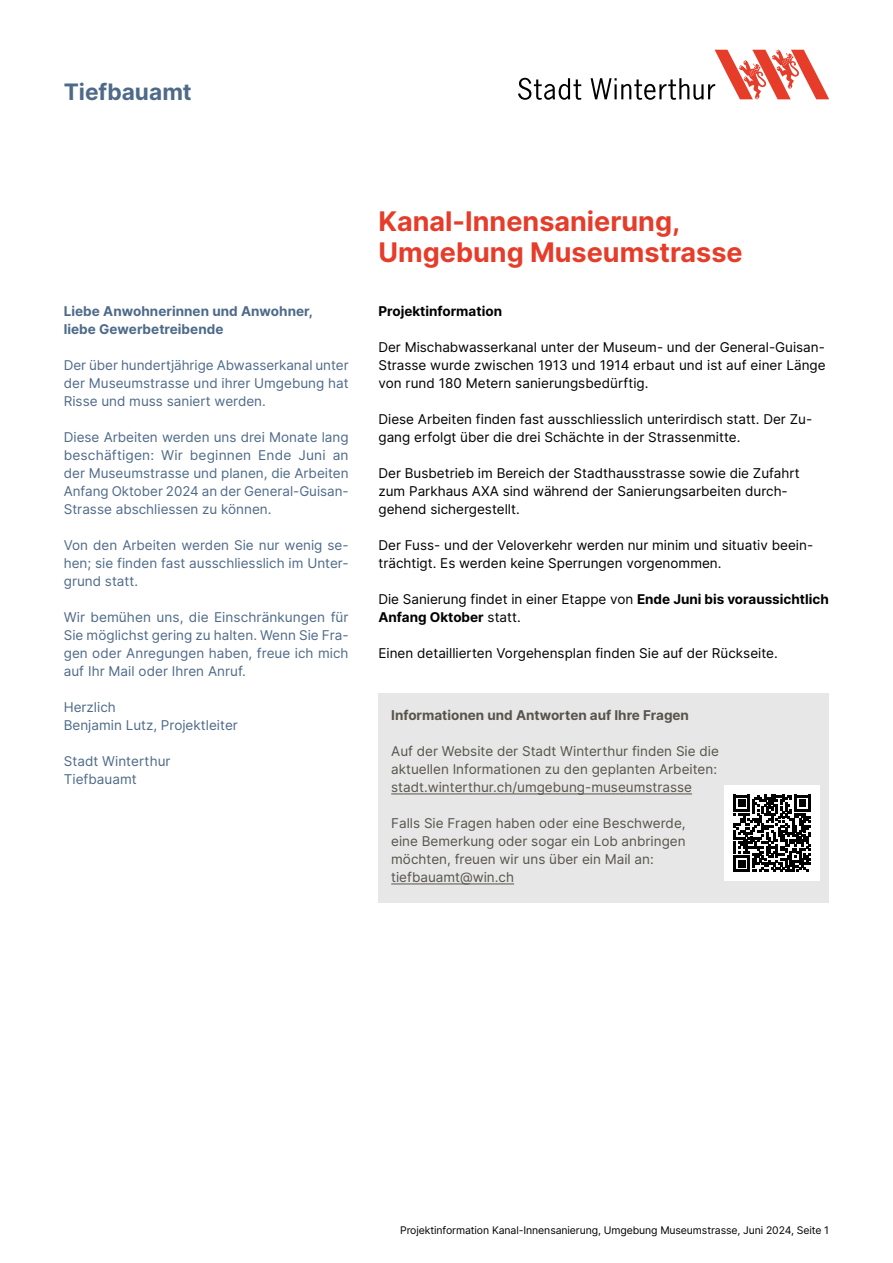
<style>
.page{position:relative;width:893px;height:1263px;background:#fff}
.page>*{position:absolute;margin:0;border:0;box-sizing:border-box;transform-origin:0 0}
.t1{font:700 27px/31.5px "Inter";color:#e63c2a}
.t2{font:700 22.65px "Inter";color:#4e6a89}
.t3{font:13.5px/18px "Inter";color:#000}
.t4{font:13.5px/18px "Inter";color:#4e6a89;text-align:justify}
.t5{font:13.5px/18px "Inter";color:#57544b}
.t6{font:700 13.5px/18px "Inter";letter-spacing:.005em;color:#4e6a89}
.t7{font:700 13.5px "Inter";color:#57544b}
.t8{font:700 13.5px "Inter";color:#000}
.t9{font:10.5px "Inter";letter-spacing:-.01em;color:#000}
.s1{font-weight:700}
</style>
<div class="page">
<svg style="left:518px;top:49px;width:311px;height:51px"></svg>
<div style="left:378px;top:694px;width:451px;height:209px;background:#e7e7e7"></div>
<hr style="left:391px;top:793px;width:301px;height:1px;background:#57544b">
<hr style="left:391px;top:883px;width:123px;height:1px;background:#57544b">
<div style="left:724px;top:785px;width:96px;height:96px;background:#fff"></div>
<svg style="left:733px;top:795px;width:77px;height:77px"></svg>
<h2 class="t2" style="left:64px;top:75px;width:129px">Tiefbauamt</h2>
<p class="t6" style="left:64px;top:301px;width:251px">Liebe Anwohnerinnen und Anwohner, liebe Gewerbetreibende</p>
<p class="t4" style="left:64px;top:356px;width:286px">Der über hundertjährige Abwasserkanal unter der Museumstrasse und ihrer Umgebung hat Risse und muss saniert werden.</p>
<p class="t4" style="left:64px;top:428px;width:286px">Diese Arbeiten werden uns drei Monate lang beschäftigen: Wir beginnen Ende Juni an der Museumstrasse und planen, die Arbeiten Anfang Oktober 2024 an der General-Guisan-Strasse abschliessen zu können.</p>
<p class="t4" style="left:64px;top:536px;width:286px">Von den Arbeiten werden Sie nur wenig se&shy;hen; sie finden fast ausschliesslich im Unter&shy;grund statt.</p>
<p class="t4" style="left:64px;top:608px;width:286px">Wir bemühen uns, die Einschränkungen für Sie möglichst gering zu halten. Wenn Sie Fra&shy;gen oder Anregungen haben, freue ich mich auf Ihr Mail oder Ihren Anruf.</p>
<p class="t4" style="left:64px;top:698px;width:176px">Herzlich<br>Benjamin Lutz, Projektleiter</p>
<p class="t4" style="left:64px;top:752px;width:108px">Stadt Winterthur<br>Tiefbauamt</p>
<h1 class="t1" style="left:378px;top:204px;width:366px">Kanal-Innensanierung,<br>Umgebung Museumstrasse</h1>
<p class="t8" style="left:378px;top:301px;width:125px">Projektinformation</p>
<p class="t3" style="left:378px;top:338px;width:449px;text-align:justify">Der Mischabwasserkanal unter der Museum- und der General-Guisan-Strasse wurde zwischen 1913 und 1914 erbaut und ist auf einer Länge von rund 180 Metern sanierungsbedürftig.</p>
<p class="t3" style="left:378px;top:410px;width:435px">Diese Arbeiten finden fast ausschliesslich unterirdisch statt. Der Zu&shy;gang erfolgt über die drei Schächte in der Strassenmitte.</p>
<p class="t3" style="left:378px;top:464px;width:423px">Der Busbetrieb im Bereich der Stadthausstrasse sowie die Zufahrt zum Parkhaus AXA sind während der Sanierungsarbeiten durch&shy;gehend sichergestellt.</p>
<p class="t3" style="left:378px;top:536px;width:436px">Der Fuss- und der Veloverkehr werden nur minim und situativ beein&shy;trächtigt. Es werden keine Sperrungen vorgenommen.</p>
<p class="t3" style="left:378px;top:590px;width:452px">Die Sanierung findet in einer Etappe von <span class="s1">Ende Juni bis voraussichtlich<br>Anfang Oktober</span> statt.</p>
<p class="t3" style="left:378px;top:644px;width:401px">Einen detaillierten Vorgehensplan finden Sie auf der Rückseite.</p>
<p class="t7" style="left:391px;top:705px;width:299px">Informationen und Antworten auf Ihre Fragen</p>
<p class="t5" style="left:391px;top:741px;width:329px">Auf der Website der Stadt Winterthur finden Sie die aktuellen Informationen zu den geplanten Arbeiten: stadt.winterthur.ch/umgebung-museumstrasse</p>
<p class="t5" style="left:391px;top:813px;width:296px">Falls Sie Fragen haben oder eine Beschwerde, eine Bemerkung oder sogar ein Lob anbringen möchten, freuen wir uns über ein Mail an: tiefbauamt@win.ch</p>
<p class="t9" style="left:400px;top:1222px;width:430px">Projektinformation Kanal-Innensanierung, Umgebung Museumstrasse, Juni 2024, Seite 1</p>
</div>
